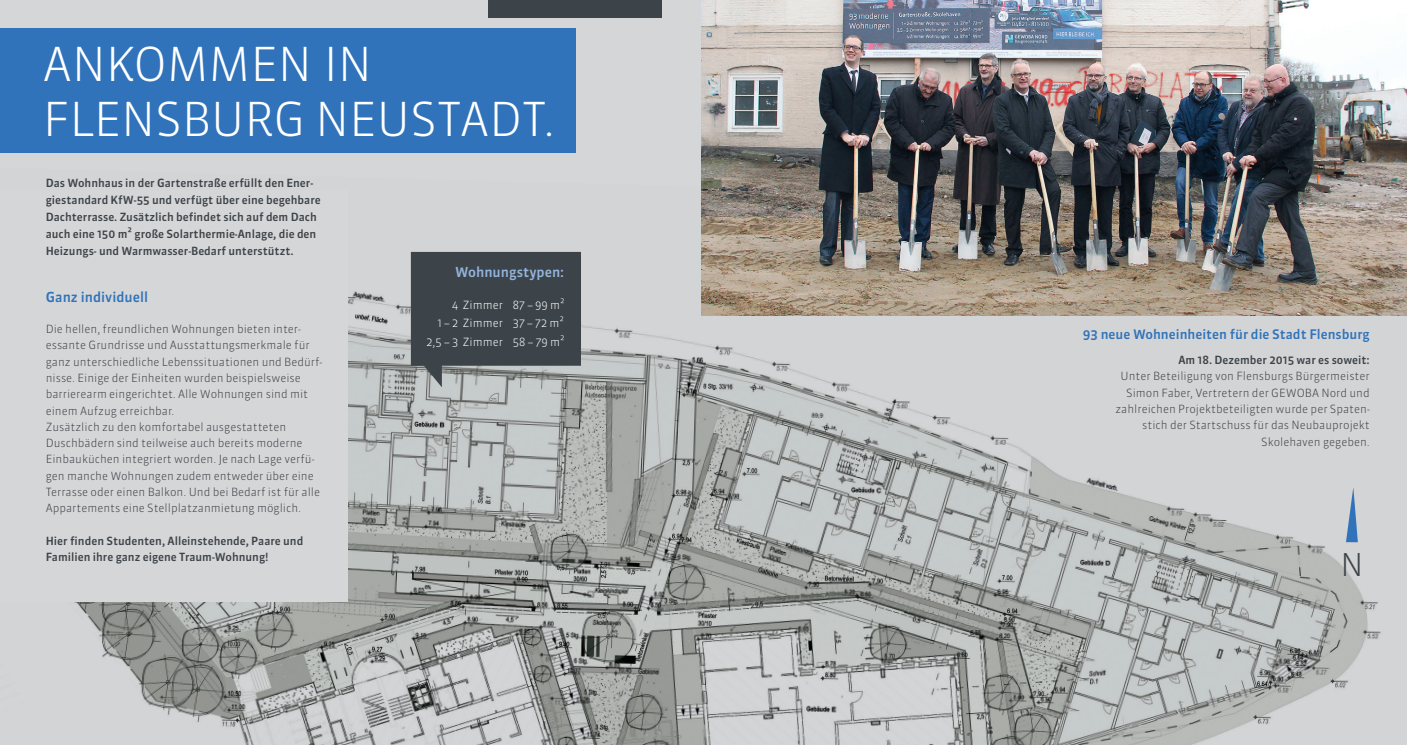
<style>
.page{position:relative;width:1407px;height:745px;background:#fff}
.page>*{position:absolute;margin:0;border:0;box-sizing:border-box;transform-origin:0 0}
.t1{font:300 46.5px/55px "Sanuk";letter-spacing:-.005em;color:#fff}
.t2{font:300 31.25px "Sanuk";color:#3d4449}
.t3{font:500 13.75px "Sanuk";color:#3073ba}
.t4{font:500 13.75px "Sanuk";color:#95b5de}
.t5{font:500 13.12px "Sanuk";color:#3073ba}
.t6{font:300 11.25px/16.2px "Sanuk";color:#3d4449;text-align:right}
.t7{font:500 11.25px/16.9px "Sanuk";color:#3d4449}
.t8{font:300 11.25px/18.8px "Sanuk";color:#fff;text-align:right}
</style>
<div class="page">
<div style="left:0;top:0;width:1407px;height:744px;background:#d5d6d8"></div>
<img style="left:73px;top:167px;width:1334px;height:577px">
<img style="left:702px;top:0;width:705px;height:315px">
<svg style="left:1346px;top:487px;width:12px;height:55px"></svg>
<div style="left:0;top:28px;width:576px;height:124px;background:#3073ba"></div>
<div style="left:488px;top:0;width:174px;height:18px;background:#3d4449"></div>
<svg style="left:411px;top:252px;width:170px;height:135px"></svg>
<div style="left:0;top:190px;width:347px;height:411px;background:#d5d6d8"></div>
<h1 class="t1" style="left:43px;top:36px;width:514px">ANKOMMEN IN<br>FLENSBURG NEUSTADT.</h1>
<p class="t7" style="left:46px;top:174px;width:277px">Das Wohnhaus in der Gartenstraße erfüllt den Ener&shy;giestandard KfW-55 und verfügt über eine begehbare Dachterrasse. Zusätzlich befindet sich auf dem Dach auch eine 150 m² große Solarthermie-Anlage, die den Heizungs- und Warmwasser-Bedarf unterstützt.</p>
<p class="t3" style="left:46px;top:288px;width:104px">Ganz individuell</p>
<p class="t6" style="left:46px;top:321px;width:278px;text-align:left">Die hellen, freundlichen Wohnungen bieten inter&shy;essante Grundrisse und Ausstattungsmerkmale für ganz unterschiedliche Lebenssituationen und Bedürf&shy;nisse. Einige der Einheiten wurden beispielsweise barrierearm eingerichtet. Alle Wohnungen sind mit einem Aufzug erreichbar.<br>Zusätzlich zu den komfortabel ausgestatteten Duschbädern sind teilweise auch bereits moderne Einbauküchen integriert worden. Je nach Lage verfü&shy;gen manche Wohnungen zudem entweder über eine Terrasse oder einen Balkon. Und bei Bedarf ist für alle Appartements eine Stellplatzanmietung möglich.</p>
<p class="t7" style="left:46px;top:532px;width:259px;line-height:16.2px">Hier finden Studenten, Alleinstehende, Paare und<br>Familien ihre ganz eigene Traum-Wohnung!</p>
<p class="t4" style="left:455px;top:264px;width:111px">Wohnungstypen:</p>
<p class="t8" style="left:426px;top:295px;width:140px">4 Zimmer 87 – 99 m²<br>1 – 2 Zimmer 37 – 72 m²<br>2,5 – 3 Zimmer 58 – 79 m²</p>
<p class="t5" style="left:1083px;top:326px;width:289px">93 neue Wohneinheiten für die Stadt Flensburg</p>
<p class="t7" style="left:1178px;top:351px;width:193px">Am 18. Dezember 2015 war es soweit:</p>
<p class="t6" style="left:1115px;top:368px;width:256px">Unter Beteiligung von Flensburgs Bürgermeister Simon Faber, Vertretern der GEWOBA Nord und zahlreichen Projektbeteiligten wurde per Spaten&shy;stich der Startschuss für das Neubauprojekt Skolehaven gegeben.</p>
<h2 class="t2" style="left:1340px;top:545px;width:25px">N</h2>
</div>
